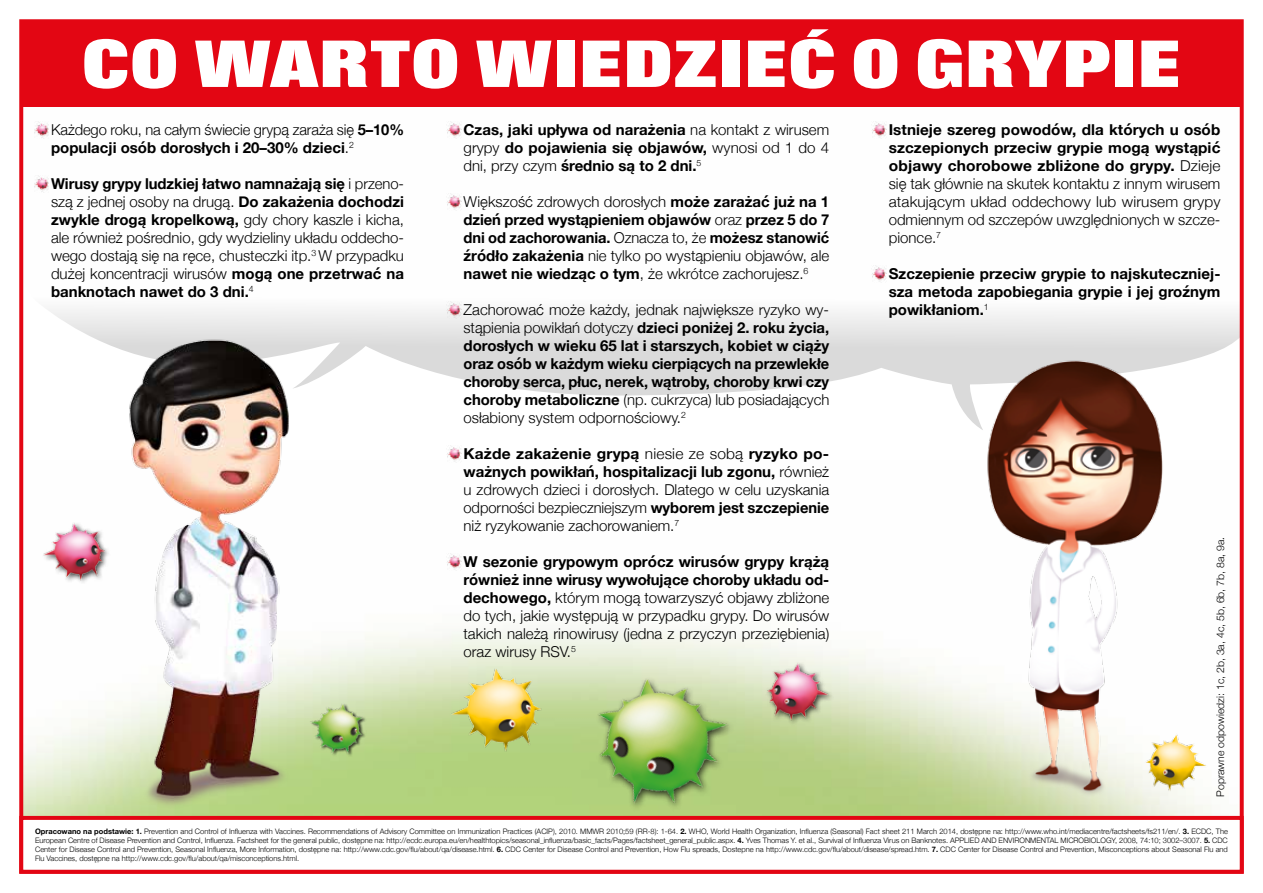
<style>
.page{position:relative;width:1263px;height:893px;background:#fff}
.page>*{position:absolute;margin:0;border:0;box-sizing:border-box;transform-origin:0 0}
.t1{font:800 69.45px "Folio TOT";color:#fff}
.t2{font:300 15px/18px "Helvetica Neue";color:#000;text-align:justify}
.t3{font:700 15px/18px "Helvetica Neue";letter-spacing:-.005em;color:#000;text-align:justify}
.t4{font:300 15px/18px "Helvetica Neue";color:#000;text-align:justify;scale:1.04 1}
.t5{font:300 10.5px "Helvetica Neue";color:#000}
.t6{font:300 7.5px/9px "Helvetica Neue";color:#000;text-align:justify}
.s1{font-weight:700}
.s2{font-weight:300}
</style>
<div class="page">
<svg style="left:24px;top:106px;width:1215px;height:299px"></svg>
<div style="left:19px;top:816px;width:1225px;height:58px;background:#fff;border:4px solid #e30613"></div>
<div style="left:21px;top:21px;width:1221px;height:85px;background:#e30613"></div>
<img style="left:34px;top:122px;width:15px;height:16px">
<img style="left:34px;top:176px;width:15px;height:16px">
<img style="left:446px;top:122px;width:15px;height:16px">
<img style="left:446px;top:194px;width:15px;height:16px">
<img style="left:446px;top:302px;width:15px;height:16px">
<img style="left:447px;top:446px;width:14px;height:16px">
<img style="left:446px;top:554px;width:15px;height:16px">
<img style="left:872px;top:122px;width:14px;height:16px">
<img style="left:872px;top:266px;width:14px;height:16px">
<img style="left:538px;top:667px;width:200px;height:154px">
<img style="left:306px;top:698px;width:81px;height:81px">
<img style="left:754px;top:656px;width:88px;height:85px">
<img style="left:42px;top:522px;width:68px;height:62px">
<img style="left:440px;top:656px;width:119px;height:110px">
<img style="left:1173px;top:733px;width:41px;height:68px">
<img style="left:960px;top:351px;width:213px;height:458px">
<img style="left:124px;top:319px;width:177px;height:490px">
<h1 class="t1" style="left:82px;top:26px;width:1101px">CO WARTO WIEDZIEĆ O GRYPIE</h1>
<h2 class="t2" style="left:51px;top:119px;width:355px">Każdego roku, na całym świecie grypą zaraża się <span class="s1">5–10% populacji osób dorosłych i 20–30% dzieci</span>.<sup>2</sup></h2>
<p class="t2" style="left:51px;top:173px;width:354px"><span class="s1">Wirusy grypy ludzkiej łatwo namnażają się</span> i przeno&shy;szą z jednej osoby na drugą. <span class="s1">Do zakażenia dochodzi zwykle drogą kropelkową,</span> gdy chory kaszle i kicha, ale również pośrednio, gdy wydzieliny układu oddecho&shy;wego dostają się na ręce, chusteczki itp.<sup>3</sup> W przypadku dużej koncentracji wirusów <span class="s1">mogą one przetrwać na banknotach nawet do 3 dni.</span><sup>4</sup></p>
<p class="t2" style="left:889px;top:119px;width:333px"><span class="s1">Istnieje szereg powodów, dla których u osób szczepionych przeciw grypie mogą wystąpić objawy chorobowe zbliżone do grypy.</span> Dzieje się tak głównie na skutek kontaktu z innym wirusem atakującym układ oddechowy lub wirusem grypy odmiennym od szczepów uwzględnionych w szcze&shy;pionce.<sup>7</sup></p>
<h2 class="t3" style="left:889px;top:265px;width:333px">Szczepienie przeciw grypie to najskuteczniej&shy;sza metoda zapobiegania grypie i jej groźnym powikłaniom.<sup>1</sup></h2>
<h2 class="t3" style="left:463px;top:121px;width:367px">Czas, jaki upływa od narażenia <span class="s2">na kontakt z wirusem grypy</span> do pojawienia się objawów, <span class="s2">wynosi od 1 do 4 dni, przy czym</span> średnio są to 2 dni.<sup>5</sup></h2>
<p class="t3" style="left:463px;top:193px;width:367px"><span class="s2">Większość zdrowych dorosłych</span> może zarażać już na 1 dzień przed wystąpieniem objawów <span class="s2">oraz</span> przez 5 do 7 dni od zachorowania. <span class="s2">Oznacza to, że</span> możesz stanowić źródło zakażenia <span class="s2">nie tylko po wystąpieniu objawów, ale </span>nawet nie wiedząc o tym<span class="s2">, że wkrótce zachorujesz.</span><sup>6</sup></p>
<p class="t3" style="left:463px;top:301px;width:367px"><span class="s2">Zachorować może każdy, jednak największe ryzyko wy&shy;stąpienia powikłań dotyczy</span> dzieci poniżej 2. roku życia, dorosłych w wieku 65 lat i starszych, kobiet w ciąży oraz osób w każdym wieku cierpiących na przewlekłe choroby serca, płuc, nerek, wątroby, choroby krwi czy choroby metaboliczne <span class="s2">(np. cukrzyca) lub posiadających osłabiony system odpornościowy.</span><sup>2</sup></p>
<p class="t4" style="left:463px;top:443px;width:353px"><span class="s1">Każde zakażenie grypą</span> niesie ze sobą <span class="s1">ryzyko po&shy;ważnych powikłań, hospitalizacji lub zgonu,</span> również u zdrowych dzieci i dorosłych. Dlatego w celu uzyskania odporności bezpieczniejszym <span class="s1">wyborem jest szczepienie </span>niż ryzykowanie zachorowaniem.<sup>7</sup></p>
<p class="t2" style="left:463px;top:551px;width:367px"><span class="s1">W sezonie grypowym oprócz wirusów grypy krążą również inne wirusy wywołujące choroby układu od&shy;dechowego,</span> którym mogą towarzyszyć objawy zbliżone do tych, jakie występują w przypadku grypy. Do wirusów takich należą rinowirusy (jedna z przyczyn przeziębienia) oraz wirusy RSV.<sup>5</sup></p>
<h3 class="t5" style="left:1212px;top:797px;width:262px;rotate:-90deg">Poprawne odpowiedzi: 1c, 2b, 3a, 4c, 5b, 6b, 7b, 8a, 9a.</h3>
<p class="t6" style="left:35px;top:826px;width:1194px"><span class="s1">Opracowano na podstawie: 1.</span> Prevention and Control of Influenza with Vaccines. Recommendations of Advisory Committee on Immunization Practices (ACIP), 2010. MMWR 2010;59 (RR-8): 1-64. <span class="s1">2.</span> WHO, World Health Organization, Influenza (Seasonal) Fact sheet 211 March 2014, dostępne na: http://www.who.int/mediacentre/factsheets/fs211/en/. <span class="s1">3.</span> ECDC, The European Centre of Disease Prevention and Control, Influenza. Factsheet for the general public, dostępne na: http://ecdc.europa.eu/en/healthtopics/seasonal_influenza/basic_facts/Pages/factsheet_general_public.aspx. <span class="s1">4.</span> Yves Thomas Y. et al., Survival of Influenza Virus on Banknotes. APPLIED AND ENVIRONMENTAL MICROBIOLOGY, 2008, 74:10; 3002–3007. <span class="s1">5.</span> CDC Center for Disease Control and Prevention, Seasonal Influenza, More Information, dostępne na: http://www.cdc.gov/flu/about/qa/disease.html. <span class="s1">6.</span> CDC Center for Disease Control and Prevention, How Flu spreads, Dostepne na http://www.cdc.gov/flu/about/disease/spread.htm. <span class="s1">7.</span> CDC Center for Disease Control and Prevention, Misconceptions about Seasonal Flu and Flu Vaccines, dostępne na http://www.cdc.gov/flu/about/qa/misconceptions.html.</p>
</div>
